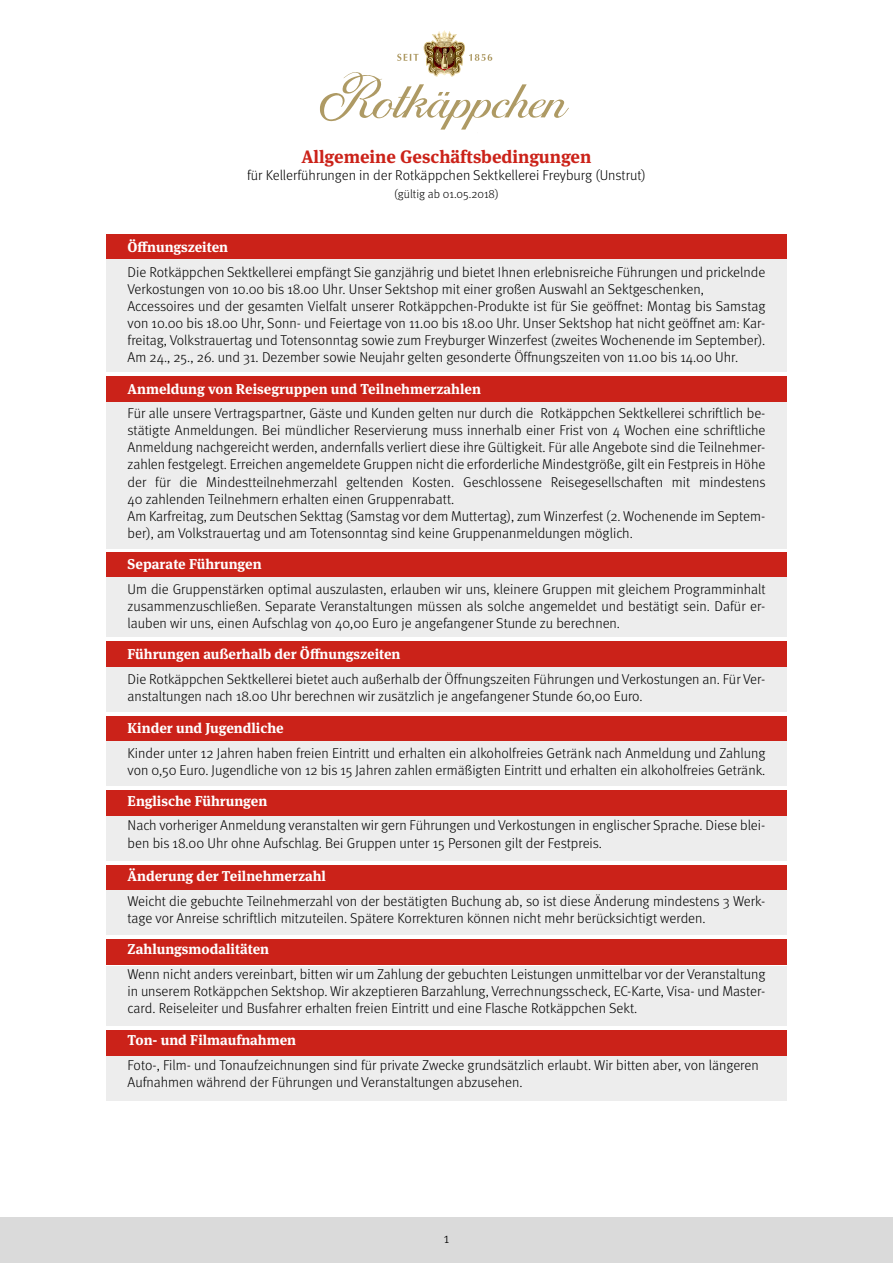
<style>
.page{position:relative;width:893px;height:1263px;background:#fff}
.page>*{position:absolute;margin:0;border:0;box-sizing:border-box;transform-origin:0 0}
.t1{font:700 18px "Meta Serif Pro";color:#cb2219}
.t2{font:300 14.25px/17.1px "Meta";color:#000}
.t3{font:700 14.25px "Meta Serif Pro";color:#fff}
.t4{font:300 12px "Meta";color:#000}
</style>
<div class="page">
<div style="left:0;top:1217px;width:893px;height:46px;background:#dadada"></div>
<div style="left:106px;top:234px;width:681px;height:25px;background:#cb2219"></div>
<div style="left:106px;top:939px;width:681px;height:26px;background:#cb2219"></div>
<div style="left:106px;top:376px;width:681px;height:26px;background:#cb2219"></div>
<div style="left:106px;top:552px;width:681px;height:26px;background:#cb2219"></div>
<div style="left:106px;top:641px;width:681px;height:26px;background:#cb2219"></div>
<div style="left:106px;top:1030px;width:681px;height:26px;background:#cb2219"></div>
<div style="left:106px;top:790px;width:681px;height:26px;background:#cb2219"></div>
<div style="left:106px;top:865px;width:681px;height:25px;background:#cb2219"></div>
<div style="left:106px;top:716px;width:681px;height:25px;background:#cb2219"></div>
<div style="left:106px;top:259px;width:681px;height:113px;background:#ededed"></div>
<div style="left:106px;top:966px;width:681px;height:60px;background:#ededed"></div>
<div style="left:106px;top:402px;width:681px;height:147px;background:#ededed"></div>
<div style="left:106px;top:578px;width:681px;height:59px;background:#ededed"></div>
<div style="left:106px;top:667px;width:681px;height:45px;background:#ededed"></div>
<div style="left:106px;top:741px;width:681px;height:45px;background:#ededed"></div>
<div style="left:106px;top:1056px;width:681px;height:44px;background:#ededed"></div>
<div style="left:106px;top:816px;width:681px;height:44px;background:#ededed"></div>
<div style="left:106px;top:890px;width:681px;height:45px;background:#ededed"></div>
<svg style="left:320px;top:30px;width:249px;height:100px"></svg>
<p class="t1" style="left:302px;top:142px;width:291px">Allgemeine Geschäftsbedingungen</p>
<p class="t2" style="left:247px;top:166px;width:400px">für Kellerführungen in der Rotkäppchen Sektkellerei Freyburg (Unstrut)</p>
<p class="t4" style="left:394px;top:187px;width:106px">(gültig ab 01.05.2018)</p>
<p class="t3" style="left:128px;top:236px;width:102px">Öffnungszeiten</p>
<p class="t2" style="left:128px;top:263px;width:639px">Die Rotkäppchen Sektkellerei empfängt Sie ganzjährig und bietet Ihnen erlebnisreiche Führungen und prickelnde Verkostungen von 10.00 bis 18.00 Uhr. Unser Sektshop mit einer großen Auswahl an Sektgeschenken, Accessoires und der gesamten Vielfalt unserer Rotkäppchen-Produkte ist für Sie geöffnet: Montag bis Samstag von 10.00 bis 18.00 Uhr, Sonn- und Feiertage von 11.00 bis 18.00 Uhr. Unser Sektshop hat nicht geöffnet am: Kar&shy;freitag, Volkstrauertag und Totensonntag sowie zum Freyburger Winzerfest (zweites Wochenende im September).<br>Am 24., 25., 26. und 31. Dezember sowie Neujahr gelten gesonderte Öffnungszeiten von 11.00 bis 14.00 Uhr.</p>
<p class="t3" style="left:128px;top:377px;width:355px">Anmeldung von Reisegruppen und Teilnehmerzahlen</p>
<p class="t2" style="left:128px;top:405px;width:639px">Für alle unsere Vertragspartner, Gäste und Kunden gelten nur durch die Rotkäppchen Sektkellerei schriftlich be&shy;stätigte Anmeldungen. Bei mündlicher Reservierung muss innerhalb einer Frist von 4 Wochen eine schriftliche Anmeldung nachgereicht werden, andernfalls verliert diese ihre Gültigkeit. Für alle Angebote sind die Teilnehmer&shy;zahlen festgelegt. Erreichen angemeldete Gruppen nicht die erforderliche Mindestgröße, gilt ein Festpreis in Höhe der für die Mindestteilnehmerzahl geltenden Kosten. Geschlossene Reisegesellschaften mit mindestens 40 zahlenden Teilnehmern erhalten einen Gruppenrabatt.<br>Am Karfreitag, zum Deutschen Sekttag (Samstag vor dem Muttertag), zum Winzerfest (2. Wochenende im Septem&shy;ber), am Volkstrauertag und am Totensonntag sind keine Gruppenanmeldungen möglich.</p>
<p class="t3" style="left:128px;top:553px;width:136px">Separate Führungen</p>
<p class="t2" style="left:128px;top:580px;width:639px;text-align:justify">Um die Gruppenstärken optimal auszulasten, erlauben wir uns, kleinere Gruppen mit gleichem Programminhalt zusammenzuschließen. Separate Veranstaltungen müssen als solche angemeldet und bestätigt sein. Dafür er&shy;lauben wir uns, einen Aufschlag von 40,00 Euro je angefangener Stunde zu berechnen.</p>
<p class="t3" style="left:128px;top:643px;width:274px">Führungen außerhalb der Öffnungszeiten</p>
<p class="t2" style="left:128px;top:670px;width:639px">Die Rotkäppchen Sektkellerei bietet auch außerhalb der Öffnungszeiten Führungen und Verkostungen an. Für Ver&shy;anstaltungen nach 18.00 Uhr berechnen wir zusätzlich je angefangener Stunde 60,00 Euro.</p>
<p class="t3" style="left:128px;top:716px;width:158px">Kinder und Jugendliche</p>
<p class="t2" style="left:128px;top:744px;width:639px">Kinder unter 12 Jahren haben freien Eintritt und erhalten ein alkoholfreies Getränk nach Anmeldung und Zahlung von 0,50 Euro. Jugendliche von 12 bis 15 Jahren zahlen ermäßigten Eintritt und erhalten ein alkoholfreies Getränk.</p>
<p class="t3" style="left:128px;top:789px;width:141px">Englische Führungen</p>
<p class="t2" style="left:128px;top:817px;width:639px">Nach vorheriger Anmeldung veranstalten wir gern Führungen und Verkostungen in englischer Sprache. Diese blei&shy;ben bis 18.00 Uhr ohne Aufschlag. Bei Gruppen unter 15 Personen gilt der Festpreis.</p>
<p class="t3" style="left:128px;top:865px;width:200px">Änderung der Teilnehmerzahl</p>
<p class="t2" style="left:128px;top:892px;width:639px">Weicht die gebuchte Teilnehmerzahl von der bestätigten Buchung ab, so ist diese Änderung mindestens 3 Werk&shy;tage vor Anreise schriftlich mitzuteilen. Spätere Korrekturen können nicht mehr berücksichtigt werden.</p>
<p class="t3" style="left:128px;top:937px;width:143px">Zahlungsmodalitäten</p>
<p class="t2" style="left:128px;top:965px;width:639px;text-align:justify">Wenn nicht anders vereinbart, bitten wir um Zahlung der gebuchten Leistungen unmittelbar vor der Veranstaltung in unserem Rotkäppchen Sektshop. Wir akzeptieren Barzahlung, Verrechnungsscheck, EC-Karte, Visa- und Master&shy;card. Reiseleiter und Busfahrer erhalten freien Eintritt und eine Flasche Rotkäppchen Sekt.</p>
<p class="t3" style="left:128px;top:1028px;width:170px">Ton- und Filmaufnahmen</p>
<p class="t2" style="left:128px;top:1056px;width:633px">Foto-, Film- und Tonaufzeichnungen sind für private Zwecke grundsätzlich erlaubt. Wir bitten aber, von längeren<br>Aufnahmen während der Führungen und Veranstaltungen abzusehen.</p>
<p class="t2" style="left:444px;top:1229px;width:7px">1</p>
</div>
